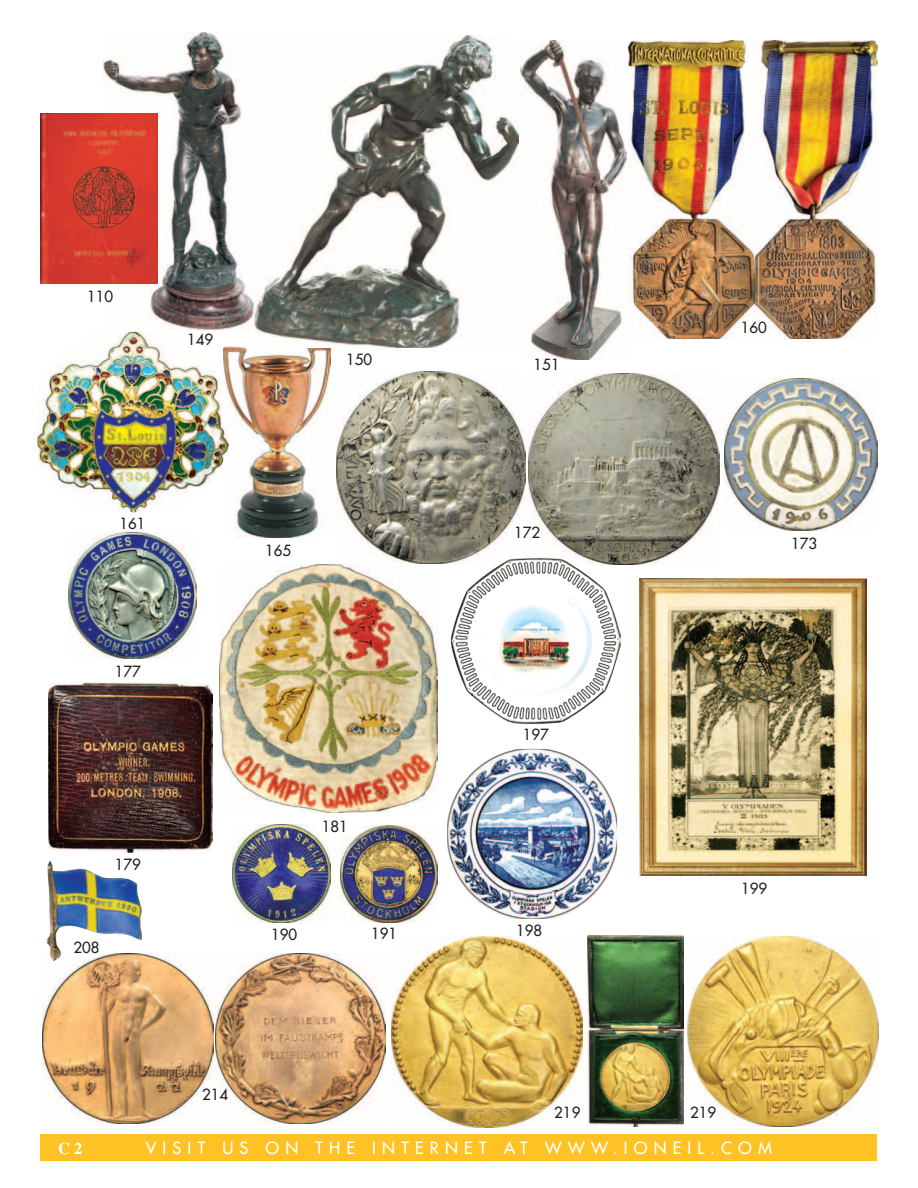
<style>
.page{position:relative;width:918px;height:1188px;background:#fff}
.page>*{position:absolute;margin:0;border:0;box-sizing:border-box;transform-origin:0 0}
.t1{font:16.5px "Futura";letter-spacing:.375em;color:#fff}
.t2{font:700 16.5px "Times";color:#fff}
.t3{font:15px "Futura";color:#231f20}
</style>
<div class="page">
<img style="left:392px;top:936px;width:191px;height:192px">
<img style="left:688px;top:936px;width:191px;height:191px">
<img style="left:588px;top:935px;width:95px;height:191px">
<img style="left:43px;top:954px;width:170px;height:169px">
<img style="left:216px;top:954px;width:169px;height:169px">
<img style="left:46px;top:860px;width:96px;height:101px">
<img style="left:232px;top:825px;width:98px;height:97px">
<img style="left:340px;top:825px;width:98px;height:98px">
<img style="left:220px;top:565px;width:218px;height:247px">
<img style="left:229px;top:347px;width:101px;height:191px">
<img style="left:629px;top:40px;width:249px;height:298px">
<div style="left:40px;top:1134px;width:838px;height:27px;background:#fec224"></div>
<img style="left:103px;top:33px;width:151px;height:298px">
<img style="left:254px;top:35px;width:265px;height:313px">
<img style="left:521px;top:40px;width:106px;height:319px">
<img style="left:40px;top:114px;width:118px;height:170px">
<img style="left:336px;top:372px;width:190px;height:191px">
<img style="left:529px;top:373px;width:191px;height:191px">
<img style="left:725px;top:378px;width:153px;height:153px">
<img style="left:48px;top:682px;width:165px;height:170px">
<img style="left:639px;top:578px;width:227px;height:298px">
<img style="left:447px;top:749px;width:170px;height:170px">
<img style="left:451px;top:558px;width:170px;height:166px">
<img style="left:38px;top:332px;width:191px;height:180px">
<img style="left:69px;top:533px;width:127px;height:125px">
<p class="t3" style="left:87px;top:287px;width:28px">110</p>
<p class="t3" style="left:187px;top:330px;width:28px">149</p>
<p class="t3" style="left:346px;top:350px;width:28px">150</p>
<p class="t3" style="left:534px;top:355px;width:28px">151</p>
<p class="t3" style="left:741px;top:318px;width:28px">160</p>
<p class="t3" style="left:119px;top:514px;width:28px">161</p>
<p class="t3" style="left:115px;top:662px;width:28px">177</p>
<p class="t3" style="left:115px;top:855px;width:28px">179</p>
<p class="t3" style="left:74px;top:939px;width:28px">208</p>
<p class="t3" style="left:265px;top:541px;width:28px">165</p>
<p class="t3" style="left:322px;top:817px;width:28px">181</p>
<p class="t3" style="left:271px;top:925px;width:28px">190</p>
<p class="t3" style="left:371px;top:924px;width:28px">191</p>
<p class="t3" style="left:514px;top:523px;width:28px">172</p>
<p class="t3" style="left:523px;top:725px;width:28px">197</p>
<p class="t3" style="left:516px;top:921px;width:28px">198</p>
<p class="t3" style="left:791px;top:534px;width:28px">173</p>
<p class="t3" style="left:741px;top:879px;width:28px">199</p>
<p class="t3" style="left:202px;top:1086px;width:28px">214</p>
<p class="t3" style="left:554px;top:1103px;width:28px">219</p>
<p class="t3" style="left:690px;top:1103px;width:28px">219</p>
<p class="t2" style="left:58px;top:1139px;width:26px">C 2</p>
<p class="t1" style="left:146px;top:1138px;width:628px">VISIT US ON THE INTERNET AT WWW.IONEIL.COM</p>
</div>
